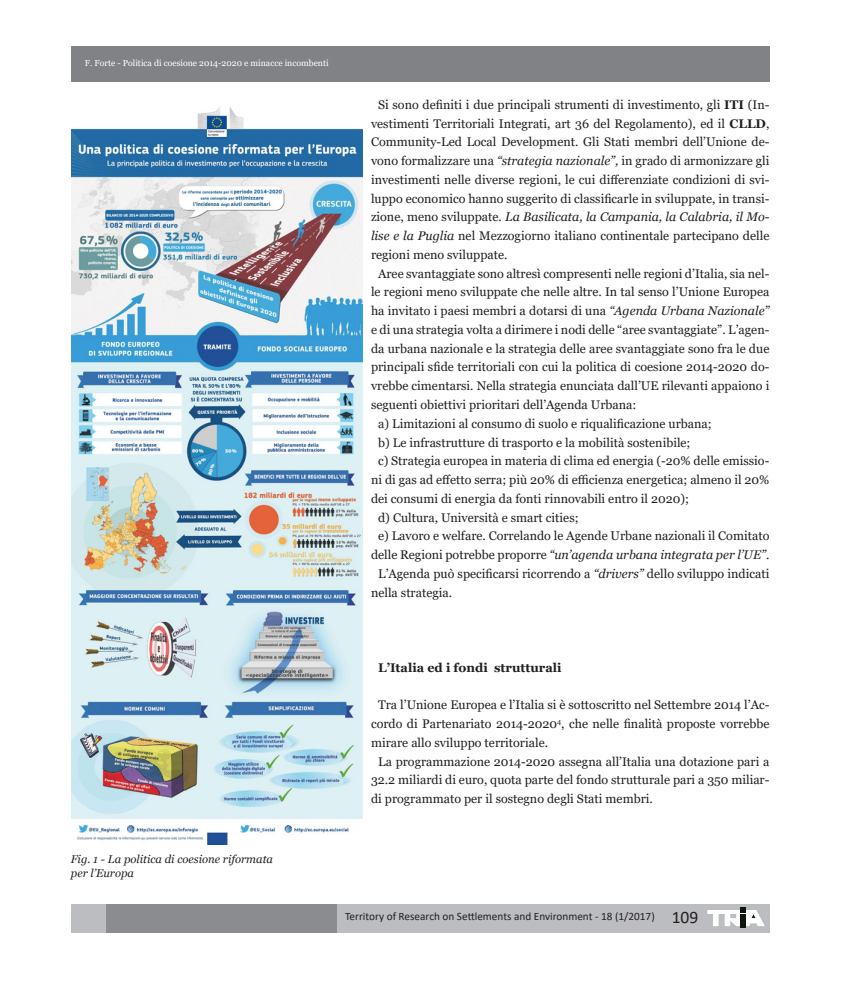
<style>
.page{position:relative;width:851px;height:993px;background:#fff}
.page>*{position:absolute;margin:0;border:0;box-sizing:border-box;transform-origin:0 0}
.t1{font:12.5px "Georgia";color:#231f20}
.t2{font:italic 12.5px "Georgia";color:#231f20}
.t3{font:700 12.5px "Georgia";color:#231f20}
.t4{font:11.25px "Calibri";color:#231f20}
.t5{font:italic 11.25px/13.8px "Georgia";color:#231f20}
.t6{font:8.75px "Georgia";color:#fff}
.s1{font-weight:700}
.s2{font-style:italic}
.s3{font-style:normal}
.s4{font-size:17.5px}
</style>
<div class="page">
<div style="left:71px;top:46px;width:698px;height:35px;background:#808285"></div>
<div style="left:71px;top:904px;width:698px;height:28px;background:#bcbdc0"></div>
<div style="left:107px;top:904px;width:230px;height:28px;background:#8a8c8f"></div>
<svg style="left:707px;top:907px;width:57px;height:18px"></svg>
<div style="left:740px;top:913px;width:6px;height:14px;background:#0f170c"></div>
<img style="left:72px;top:107px;width:291px;height:736px">
<p class="t6" style="left:85px;top:58px;width:245px">F. Forte - Politica di coesione 2014-2020 e minacce incombenti</p>
<p class="t1" style="left:378px;top:97px;width:393px">Si sono definiti i due principali strumenti di investimento, gli <span class="s1">ITI</span> (In-</p>
<p class="t1" style="left:371px;top:116px;width:400px">vestimenti Territoriali Integrati, art 36 del Regolamento), ed il <span class="s1">CLLD</span>,</p>
<p class="t1" style="left:371px;top:134px;width:400px">Community-Led Local Development. Gli Stati membri dell’Unione de-</p>
<p class="t1" style="left:371px;top:153px;width:400px">vono formalizzare una <span class="s2">“strategia nazionale”,</span> in grado di armonizzare gli</p>
<p class="t1" style="left:371px;top:172px;width:400px">investimenti nelle diverse regioni, le cui differenziate condizioni di svi-</p>
<p class="t1" style="left:371px;top:191px;width:400px">luppo economico hanno suggerito di classificarle in sviluppate, in transi-</p>
<p class="t2" style="left:371px;top:209px;width:400px"><span class="s3">zione, meno sviluppate.</span> La Basilicata, la Campania, la Calabria, il Mo-</p>
<p class="t1" style="left:371px;top:228px;width:400px"><span class="s2">lise e la Puglia</span> nel Mezzogiorno italiano continentale partecipano delle</p>
<p class="t1" style="left:371px;top:247px;width:138px">regioni meno sviluppate.</p>
<p class="t1" style="left:378px;top:266px;width:393px">Aree svantaggiate sono altresì compresenti nelle regioni d’Italia, sia nel-</p>
<p class="t1" style="left:371px;top:284px;width:400px">le regioni meno sviluppate che nelle altre. In tal senso l’Unione Europea</p>
<p class="t1" style="left:371px;top:303px;width:400px">ha invitato i paesi membri a dotarsi di una <span class="s2">“Agenda Urbana Nazionale”</span></p>
<p class="t1" style="left:371px;top:322px;width:400px">e di una strategia volta a dirimere i nodi delle “aree svantaggiate”. L’agen-</p>
<p class="t1" style="left:371px;top:341px;width:400px">da urbana nazionale e la strategia delle aree svantaggiate sono fra le due</p>
<p class="t1" style="left:371px;top:359px;width:400px">principali sfide territoriali con cui la politica di coesione 2014-2020 do-</p>
<p class="t1" style="left:371px;top:378px;width:400px">vrebbe cimentarsi. Nella strategia enunciata dall’UE rilevanti appaiono i</p>
<p class="t1" style="left:371px;top:397px;width:267px">seguenti obiettivi prioritari dell’Agenda Urbana:</p>
<p class="t1" style="left:378px;top:416px;width:335px">a) Limitazioni al consumo di suolo e riqualificazione urbana;</p>
<p class="t1" style="left:378px;top:434px;width:314px">b) Le infrastrutture di trasporto e la mobilità sostenibile;</p>
<p class="t1" style="left:378px;top:453px;width:393px">c) Strategia europea in materia di clima ed energia (-20% delle emissio-</p>
<p class="t1" style="left:371px;top:472px;width:400px">ni di gas ad effetto serra; più 20% di efficienza energetica; almeno il 20%</p>
<p class="t1" style="left:371px;top:491px;width:319px">dei consumi di energia da fonti rinnovabili entro il 2020);</p>
<p class="t1" style="left:378px;top:509px;width:202px">d) Cultura, Università e smart cities;</p>
<p class="t1" style="left:378px;top:528px;width:393px">e) Lavoro e welfare. Correlando le Agende Urbane nazionali il Comitato</p>
<p class="t2" style="left:371px;top:546px;width:400px"><span class="s3">delle Regioni potrebbe proporre</span> “un’agenda urbana integrata per l’UE”<span class="s3">.</span></p>
<p class="t1" style="left:378px;top:566px;width:393px">L’Agenda può specificarsi ricorrendo a <span class="s2">“drivers”</span> dello sviluppo indicati</p>
<p class="t1" style="left:371px;top:584px;width:83px">nella strategia.</p>
<p class="t5" style="left:71px;top:852px;width:203px">Fig. 1 - La politica di coesione riformata per l’Europa</p>
<p class="t3" style="left:378px;top:659px;width:185px">L’Italia ed i fondi strutturali</p>
<p class="t1" style="left:378px;top:697px;width:393px">Tra l’Unione Europea e l’Italia si è sottoscritto nel Settembre 2014 l’Ac-</p>
<p class="t1" style="left:371px;top:716px;width:400px">cordo di Partenariato 2014-2020<sup>4</sup>, che nelle finalità proposte vorrebbe</p>
<p class="t1" style="left:371px;top:734px;width:178px">mirare allo sviluppo territoriale.</p>
<p class="t1" style="left:378px;top:753px;width:393px">La programmazione 2014-2020 assegna all’Italia una dotazione pari a</p>
<p class="t1" style="left:371px;top:772px;width:400px">32.2 miliardi di euro, quota parte del fondo strutturale pari a 350 miliar-</p>
<p class="t1" style="left:371px;top:791px;width:283px">di programmato per il sostegno degli Stati membri.</p>
<p class="t4" style="left:345px;top:908px;width:355px">Territory of Research on Settlements and Environment - 18 (1/2017) <span class="s4">109</span></p>
</div>
